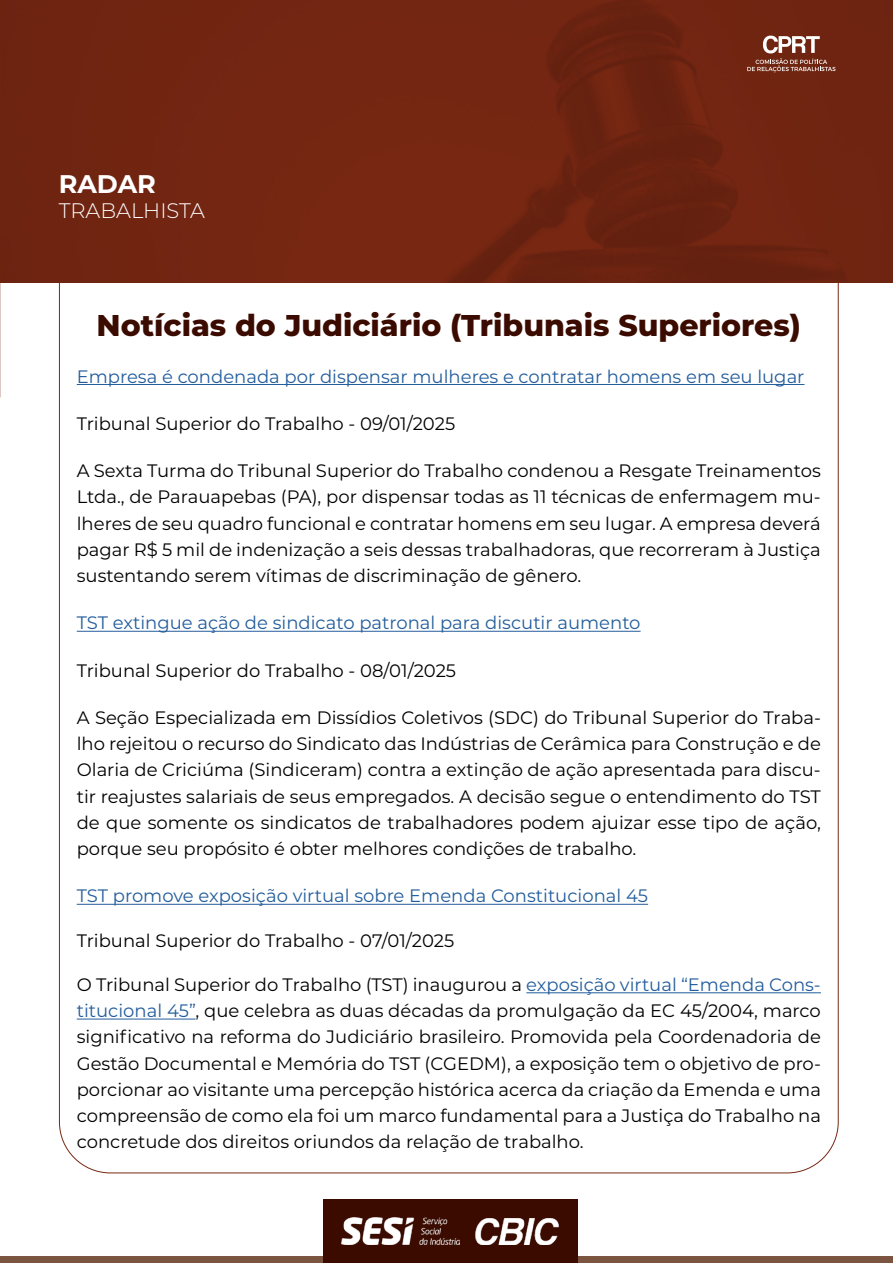
<style>
.page{position:relative;width:893px;height:1263px;background:#fff}
.page>*{position:absolute;margin:0;border:0;box-sizing:border-box;transform-origin:0 0}
.t1{font:800 30px "Montserrat";color:#3b0b00}
.t2{font:700 25.5px "Montserrat";color:#fff}
.t3{font:300 21px "Montserrat";color:#fff}
.t4{font:18px/26.2px "Montserrat";color:#000;text-align:justify}
.t5{font:18px "Montserrat";color:#235d9c}
.s1{color:#235d9c}
</style>
<div class="page">
<div style="left:0;top:1256px;width:893px;height:7px;background:#7c5540"></div>
<hr style="left:77px;top:384px;width:727px;height:1px;background:#235d9c">
<hr style="left:77px;top:631px;width:564px;height:1px;background:#235d9c">
<hr style="left:77px;top:904px;width:571px;height:1px;background:#235d9c">
<hr style="left:526px;top:992px;width:295px;height:1px;background:#235d9c">
<hr style="left:77px;top:1018px;width:119px;height:1px;background:#235d9c">
<img style="left:0;top:0;width:893px;height:282px">
<div style="left:323px;top:1200px;width:254px;height:63px;background:#3b0b00"></div>
<img style="left:475px;top:1218px;width:84px;height:27px">
<img style="left:342px;top:1218px;width:117px;height:27px">
<svg style="left:747px;top:36px;width:88px;height:36px;background:#905748"></svg>
<h2 class="t2" style="left:59px;top:166px;width:99px">RADAR</h2>
<p class="t3" style="left:59px;top:197px;width:148px">TRABALHISTA</p>
<h1 class="t1" style="left:97px;top:303px;width:706px">Notícias do Judiciário (Tribunais Superiores)</h1>
<p class="t5" style="left:77px;top:364px;width:729px">Empresa é condenada por dispensar mulheres e contratar homens em seu lugar</p>
<p class="t4" style="left:77px;top:410px;width:380px">Tribunal Superior do Trabalho - 09/01/2025</p>
<p class="t4" style="left:77px;top:457px;width:746px">A Sexta Turma do Tribunal Superior do Trabalho condenou a Resgate Treinamentos Ltda., de Parauapebas (PA), por dispensar todas as 11 técnicas de enfermagem mu&shy;lheres de seu quadro funcional e contratar homens em seu lugar. A empresa deverá pagar R$ 5 mil de indenização a seis dessas trabalhadoras, que recorreram à Justiça sustentando serem vítimas de discriminação de gênero.</p>
<p class="t5" style="left:77px;top:611px;width:565px">TST extingue ação de sindicato patronal para discutir aumento</p>
<p class="t4" style="left:77px;top:656px;width:381px">Tribunal Superior do Trabalho - 08/01/2025</p>
<p class="t4" style="left:77px;top:704px;width:746px">A Seção Especializada em Dissídios Coletivos (SDC) do Tribunal Superior do Traba&shy;lho rejeitou o recurso do Sindicato das Indústrias de Cerâmica para Construção e de Olaria de Criciúma (Sindiceram) contra a extinção de ação apresentada para discu&shy;tir reajustes salariais de seus empregados. A decisão segue o entendimento do TST de que somente os sindicatos de trabalhadores podem ajuizar esse tipo de ação, porque seu propósito é obter melhores condições de trabalho.</p>
<p class="t5" style="left:77px;top:884px;width:573px">TST promove exposição virtual sobre Emenda Constitucional 45</p>
<p class="t4" style="left:77px;top:926px;width:379px">Tribunal Superior do Trabalho - 07/01/2025</p>
<p class="t4" style="left:77px;top:971px;width:746px">O Tribunal Superior do Trabalho (TST) inaugurou a <span class="s1">exposição virtual “Emenda Cons&shy;titucional 45”</span>, que celebra as duas décadas da promulgação da EC 45/2004, marco significativo na reforma do Judiciário brasileiro. Promovida pela Coordenadoria de Gestão Documental e Memória do TST (CGEDM), a exposição tem o objetivo de pro&shy;porcionar ao visitante uma percepção histórica acerca da criação da Emenda e uma compreensão de como ela foi um marco fundamental para a Justiça do Trabalho na concretude dos direitos oriundos da relação de trabalho.</p>
</div>
